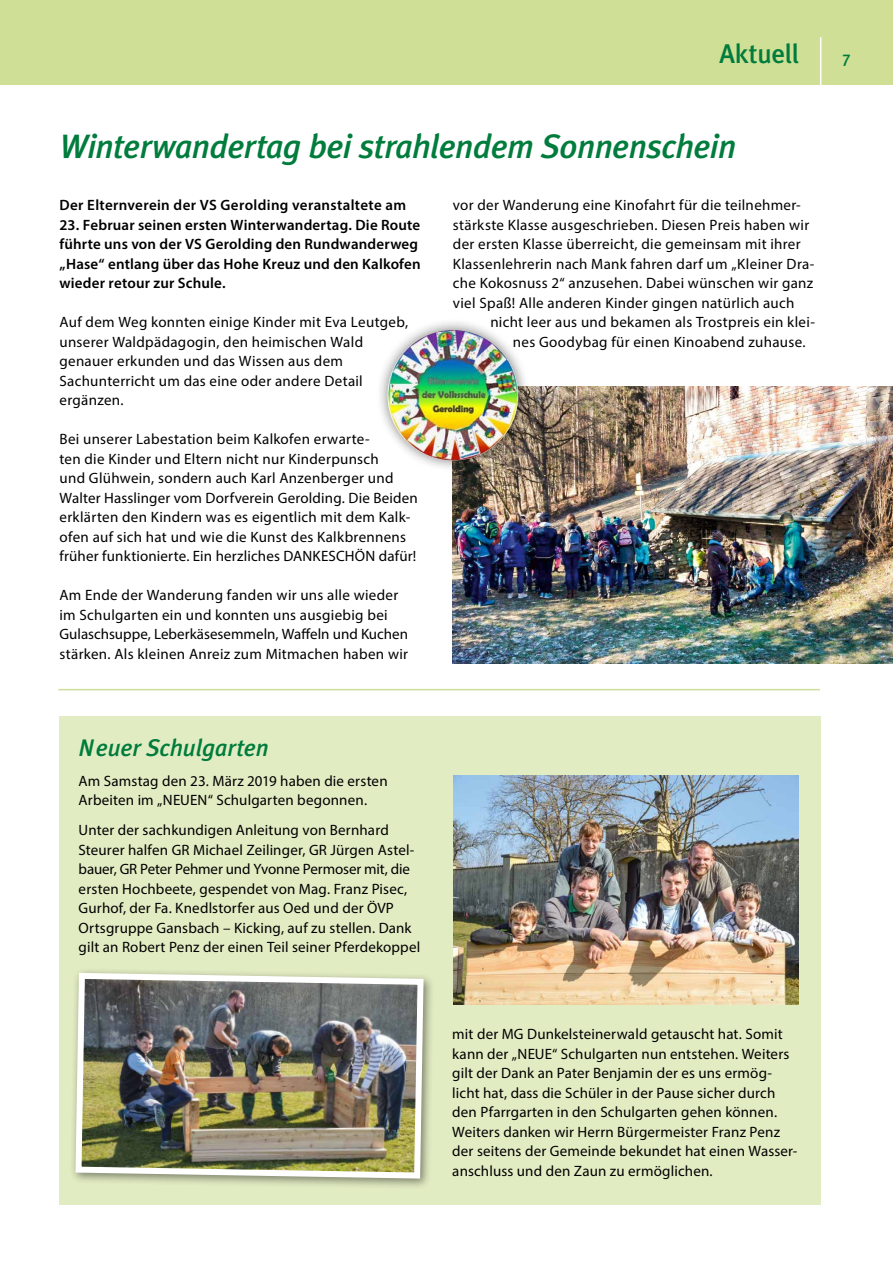
<style>
.page{position:relative;width:893px;height:1263px;background:#fff}
.page>*{position:absolute;margin:0;border:0;box-sizing:border-box;transform-origin:0 0}
.t1{font:italic 500 33.75px "Meta Plus";letter-spacing:-.02em;color:#007c3c}
.t2{font:500 27px "Meta Plus";letter-spacing:-.015em;color:#007c3c}
.t3{font:italic 500 24px "Meta Plus";letter-spacing:-.005em;color:#007c3c}
.t4{font:500 16.5px "Meta Plus";color:#007c3c}
.t5{font:15px/19.5px "Myriad Pro";letter-spacing:.015em;color:#000}
.t6{font:600 15px/19.5px "Myriad Pro";letter-spacing:.015em;color:#000}
</style>
<div class="page">
<div style="left:0;top:0;width:893px;height:85px;background:#cfdf96"></div>
<hr style="left:820px;top:37px;width:1px;height:49px;background:#fff">
<hr style="left:58px;top:689px;width:762px;height:1px;background:#cfdf96">
<img style="left:453px;top:386px;width:440px;height:278px">
<div style="left:59px;top:716px;width:762px;height:489px;background:#e2ecc3"></div>
<img style="left:454px;top:776px;width:345px;height:229px">
<div style="left:70px;top:967px;width:365px;height:223px;background:#000;opacity:.45"></div>
<img style="left:72px;top:970px;width:355px;height:211px">
<div style="left:375px;top:318px;width:155px;height:154px;background:#000;opacity:.5"></div>
<img style="left:387px;top:330px;width:131px;height:131px;border-radius:65px">
<h2 class="t2" style="left:719px;top:38px;width:81px">Aktuell</h2>
<p class="t4" style="left:842px;top:47px;width:10px">7</p>
<h1 class="t1" style="left:59px;top:127px;width:678px">Winterwandertag bei strahlendem Sonnenschein</h1>
<p class="t6" style="left:59px;top:195px;width:348px">Der Elternverein der VS Gerolding veranstaltete am</p>
<p class="t6" style="left:59px;top:214px;width:363px">23. Februar seinen ersten Winterwandertag. Die Route führte uns von der VS Gerolding den Rundwanderweg „Hase“ entlang über das Hohe Kreuz und den Kalkofen wieder retour zur Schule.</p>
<p class="t5" style="left:59px;top:312px;width:350px">Auf dem Weg konnten einige Kinder mit Eva Leutgeb, unserer Waldpädagogin, den heimischen Wald genauer erkunden und das Wissen aus dem Sachunterricht um das eine oder andere Detail ergänzen.</p>
<p class="t5" style="left:59px;top:429px;width:360px">Bei unserer Labestation beim Kalkofen erwarte-<br>ten die Kinder und Eltern nicht nur Kinderpunsch<br>und Glühwein, sondern auch Karl Anzenberger und Walter Hasslinger vom Dorfverein Gerolding. Die Beiden erklärten den Kindern was es eigentlich mit dem Kalk&shy;ofen auf sich hat und wie die Kunst des Kalkbrennens früher funktionierte. Ein herzliches DANKESCHÖN dafür!</p>
<p class="t5" style="left:59px;top:585px;width:350px">Am Ende der Wanderung fanden wir uns alle wieder im Schulgarten ein und konnten uns ausgiebig bei Gulaschsuppe, Leberkäsesemmeln, Waffeln und Kuchen stärken. Als kleinen Anreiz zum Mitmachen haben wir</p>
<p class="t5" style="left:453px;top:195px;width:363px">vor der Wanderung eine Kinofahrt für die teilnehmer&shy;stärkste Klasse ausgeschrieben. Diesen Preis haben wir der ersten Klasse überreicht, die gemeinsam mit ihrer Klassenlehrerin nach Mank fahren darf um „Kleiner Dra&shy;che Kokosnuss 2“ anzusehen. Dabei wünschen wir ganz viel Spaß! Alle anderen Kinder gingen natürlich auch</p>
<p class="t5" style="left:513px;top:312px;width:304px;text-indent:-22px">nicht leer aus und bekamen als Trostpreis ein klei&shy;nes Goodybag für einen Kinoabend zuhause.</p>
<h3 class="t3" style="left:79px;top:733px;width:192px">Neuer Schulgarten</h3>
<p class="t5" style="left:79px;top:771px;width:311px">Am Samstag den 23. März 2019 haben die ersten<br>Arbeiten im „NEUEN“ Schulgarten begonnen.</p>
<p class="t5" style="left:79px;top:820px;width:343px">Unter der sachkundigen Anleitung von Bernhard Steurer halfen GR Michael Zeilinger, GR Jürgen Astel&shy;bauer, GR Peter Pehmer und Yvonne Permoser mit, die ersten Hochbeete, gespendet von Mag. Franz Pisec, Gurhof, der Fa. Knedlstorfer aus Oed und der ÖVP Ortsgruppe Gansbach – Kicking, auf zu stellen. Dank gilt an Robert Penz der einen Teil seiner Pferdekoppel</p>
<p class="t5" style="left:452px;top:1024px;width:347px">mit der MG Dunkelsteinerwald getauscht hat. Somit kann der „NEUE“ Schulgarten nun entstehen. Weiters gilt der Dank an Pater Benjamin der es uns ermög&shy;licht hat, dass die Schüler in der Pause sicher durch den Pfarrgarten in den Schulgarten gehen können.<br>Weiters danken wir Herrn Bürgermeister Franz Penz der seitens der Gemeinde bekundet hat einen Wasser&shy;anschluss und den Zaun zu ermöglichen.</p>
</div>
